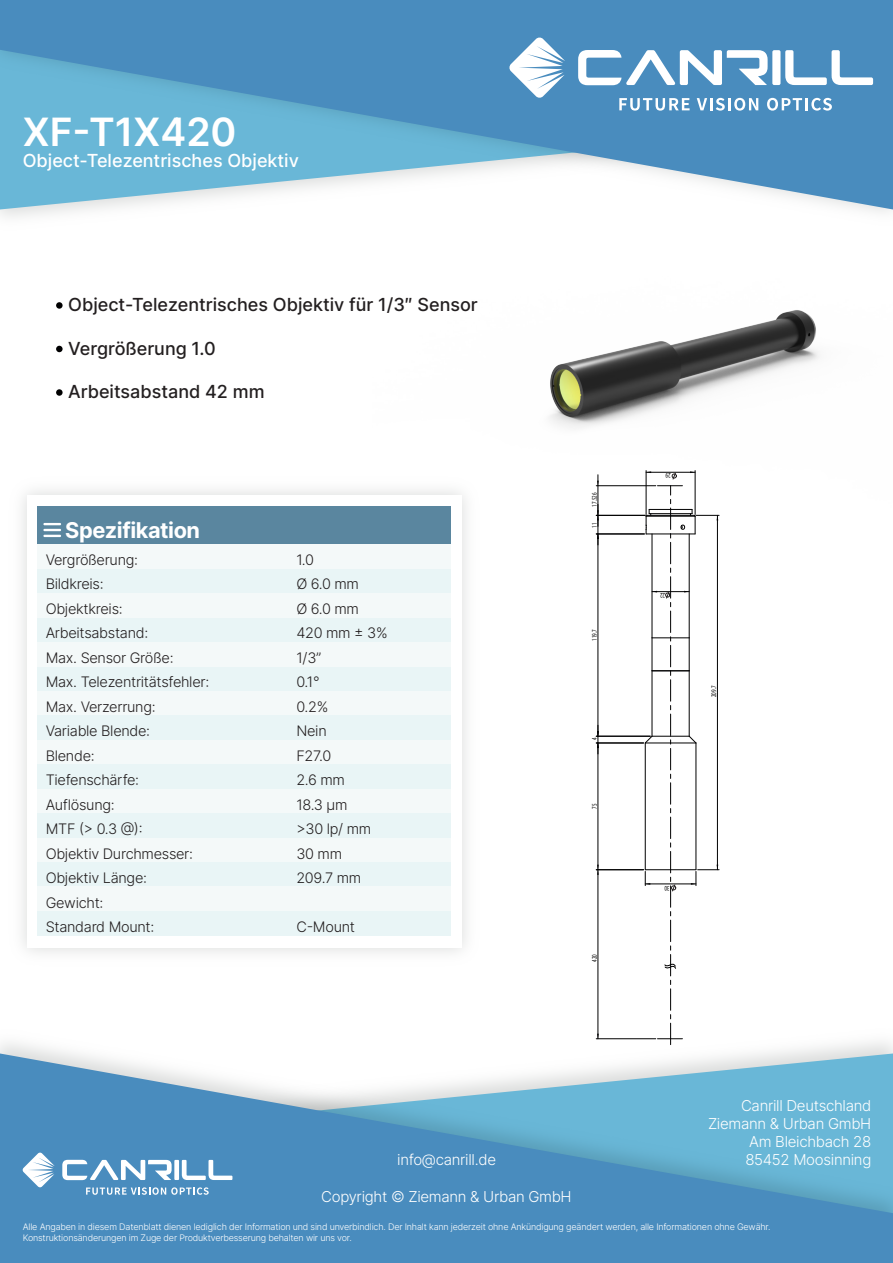
<style>
.page{position:relative;width:893px;height:1263px;background:#fff}
.page>*{position:absolute;margin:0;border:0;box-sizing:border-box;transform-origin:0 0}
.t1{font:600 39px "Inter";color:#fff}
.t2{font:700 21.75px "Inter";letter-spacing:-.02em;color:#fff}
.t3{font:500 18px "Inter";color:#231f20}
.t4{font:500 18px "Inter";color:#fff}
.t5{font:300 15px/18px "Inter";letter-spacing:-.02em;color:#fff;text-align:right}
.t6{font:300 14.55px/24.5px "Inter";letter-spacing:-.02em;color:#231f20}
.t7{font:300 9px/10.8px "Inter";letter-spacing:-.02em;color:#fff}
.t8{font:7.05px "Myriad Pro";color:#000001;scale:.7 1}
</style>
<div class="page">
<svg style="left:0;top:0;width:893px;height:209px;background:#60a3cb"></svg>
<img style="left:0;top:1022px;width:893px;height:31px">
<svg style="left:0;top:1053px;width:893px;height:210px;background:#68a4cb"></svg>
<img style="left:372px;top:48px;width:521px;height:619px">
<svg style="left:22px;top:1152px;width:33px;height:35px"></svg>
<svg style="left:62px;top:1160px;width:170px;height:20px"></svg>
<svg style="left:86px;top:1187px;width:123px;height:8px"></svg>
<svg style="left:509px;top:37px;width:56px;height:61px"></svg>
<svg style="left:578px;top:50px;width:295px;height:35px"></svg>
<svg style="left:619px;top:98px;width:71px;height:13px"></svg>
<svg style="left:697px;top:98px;width:61px;height:13px"></svg>
<svg style="left:767px;top:98px;width:65px;height:13px"></svg>
<img style="left:22px;top:473px;width:462px;height:480px">
<div style="left:27px;top:495px;width:435px;height:453px;background:#fff"></div>
<div style="left:37px;top:507px;width:414px;height:38px;background:#5a869f"></div>
<div style="left:37px;top:545px;width:414px;height:24px;background:#f4f9f9"></div>
<div style="left:37px;top:569px;width:414px;height:24px;background:#e9f5f6"></div>
<div style="left:37px;top:593px;width:414px;height:25px;background:#f4f9f9"></div>
<div style="left:37px;top:618px;width:414px;height:24px;background:#e9f5f6"></div>
<div style="left:37px;top:642px;width:414px;height:25px;background:#f4f9f9"></div>
<div style="left:37px;top:667px;width:414px;height:24px;background:#e9f5f6"></div>
<div style="left:37px;top:691px;width:414px;height:25px;background:#f4f9f9"></div>
<div style="left:37px;top:716px;width:414px;height:24px;background:#e9f5f6"></div>
<div style="left:37px;top:740px;width:414px;height:24px;background:#f4f9f9"></div>
<div style="left:37px;top:764px;width:414px;height:25px;background:#e9f5f6"></div>
<div style="left:37px;top:789px;width:414px;height:24px;background:#f4f9f9"></div>
<div style="left:37px;top:813px;width:414px;height:25px;background:#e9f5f6"></div>
<div style="left:37px;top:838px;width:414px;height:24px;background:#f4f9f9"></div>
<div style="left:37px;top:862px;width:414px;height:25px;background:#e9f5f6"></div>
<div style="left:37px;top:887px;width:414px;height:24px;background:#f4f9f9"></div>
<div style="left:37px;top:911px;width:414px;height:24px;background:#e9f5f6"></div>
<svg style="left:43px;top:523px;width:18px;height:14px"></svg>
<div style="left:56px;top:302px;width:7px;height:7px;background:#000001;border-radius:50%"></div>
<div style="left:56px;top:346px;width:7px;height:6px;background:#000001;border-radius:50%"></div>
<div style="left:56px;top:389px;width:7px;height:7px;background:#000001;border-radius:50%"></div>
<hr style="left:596px;top:1038px;width:60px;height:1px;background:#000001">
<hr style="left:598px;top:870px;width:1px;height:169px;background:#000001">
<hr style="left:596px;top:485px;width:60px;height:1px;background:#000001">
<svg style="left:597px;top:865px;width:2px;height:10px"></svg>
<hr style="left:596px;top:869px;width:48px;height:1px;background:#000001">
<hr style="left:598px;top:743px;width:1px;height:127px;background:#000001">
<hr style="left:596px;top:743px;width:48px;height:1px;background:#000001">
<svg style="left:597px;top:725px;width:2px;height:29px"></svg>
<hr style="left:596px;top:736px;width:54px;height:1px;background:#000001">
<hr style="left:598px;top:534px;width:1px;height:202px;background:#000001">
<hr style="left:596px;top:515px;width:49px;height:1px;background:#000001">
<hr style="left:596px;top:534px;width:48px;height:1px;background:#000001">
<svg style="left:597px;top:475px;width:2px;height:70px"></svg>
<svg style="left:645px;top:471px;width:74px;height:574px"></svg>
<h1 class="t1" style="left:23px;top:103px;width:215px">XF-T1X420</h1>
<p class="t4" style="left:23px;top:147px;width:278px">Object-Telezentrisches Objektiv</p>
<p class="t3" style="left:68px;top:292px;width:411px">Object-Telezentrisches Objektiv für 1/3″ Sensor</p>
<p class="t3" style="left:68px;top:335px;width:149px">Vergrößerung 1.0</p>
<p class="t3" style="left:68px;top:378px;width:198px">Arbeitsabstand 42 mm</p>
<h2 class="t2" style="left:65px;top:514px;width:136px">Spezifikation</h2>
<p class="t6" style="left:46px;top:547px;width:165px">Vergrößerung:<br>Bildkreis:<br>Objektkreis:<br>Arbeitsabstand:<br>Max. Sensor Größe:<br>Max. Telezentritätsfehler:<br>Max. Verzerrung:<br>Variable Blende:<br>Blende:<br>Tiefenschärfe:</p>
<p class="t6" style="left:296px;top:547px;width:93px">1.0<br>Ø 6.0 mm<br>Ø 6.0 mm<br>420 mm ± 3%<br>1/3”<br>0.1°<br>0.2%<br>Nein<br>F27.0<br>2.6 mm</p>
<p class="t6" style="left:46px;top:792px;width:149px">Auflösung:<br>MTF (&gt; 0.3 @):<br>Objektiv Durchmesser:<br>Objektiv Länge:<br>Gewicht:<br>Standard Mount:</p>
<p class="t6" style="left:296px;top:792px;width:76px">18.3 μm &gt;30 lp/ mm<br>30 mm<br>209.7 mm</p>
<p class="t6" style="left:296px;top:914px;width:60px">C-Mount</p>
<p class="t8" style="left:590px;top:507px;width:21px;rotate:-90deg">17.526</p>
<p class="t8" style="left:590px;top:528px;width:9px;rotate:-90deg">11</p>
<p class="t8" style="left:590px;top:641px;width:18px;rotate:-90deg">119.7</p>
<p class="t8" style="left:590px;top:740px;width:5px;rotate:-90deg">4</p>
<p class="t8" style="left:590px;top:809px;width:9px;rotate:-90deg">75</p>
<p class="t8" style="left:590px;top:962px;width:12px;rotate:-90deg">420</p>
<p class="t5" style="left:397px;top:1150px;width:100px">info@canrill.de</p>
<p class="t5" style="left:321px;top:1187px;width:252px">Copyright © Ziemann &amp; Urban GmbH</p>
<p class="t8" style="left:671px;top:480px;width:9px;rotate:-180deg">29</p>
<p class="t8" style="left:665px;top:599px;width:9px;rotate:-180deg">22</p>
<p class="t8" style="left:709px;top:697px;width:18px;rotate:-90deg">209.7</p>
<p class="t8" style="left:670px;top:892px;width:9px;rotate:-180deg">30</p>
<p class="t5" style="left:708px;top:1097px;width:165px">Canrill Deutschland<br>Ziemann &amp; Urban GmbH<br>Am Bleichbach 28<br>85452 Moosinning</p>
<p class="t7" style="left:23px;top:1221px;width:749px">Alle Angaben in diesem Datenblatt dienen lediglich der Information und sind unverbindlich. Der Inhalt kann jederzeit ohne Ankündigung geändert werden, alle Informationen ohne Gewähr.<br>Konstruktionsänderungen im Zuge der Produktverbesserung behalten wir uns vor.</p>
</div>
